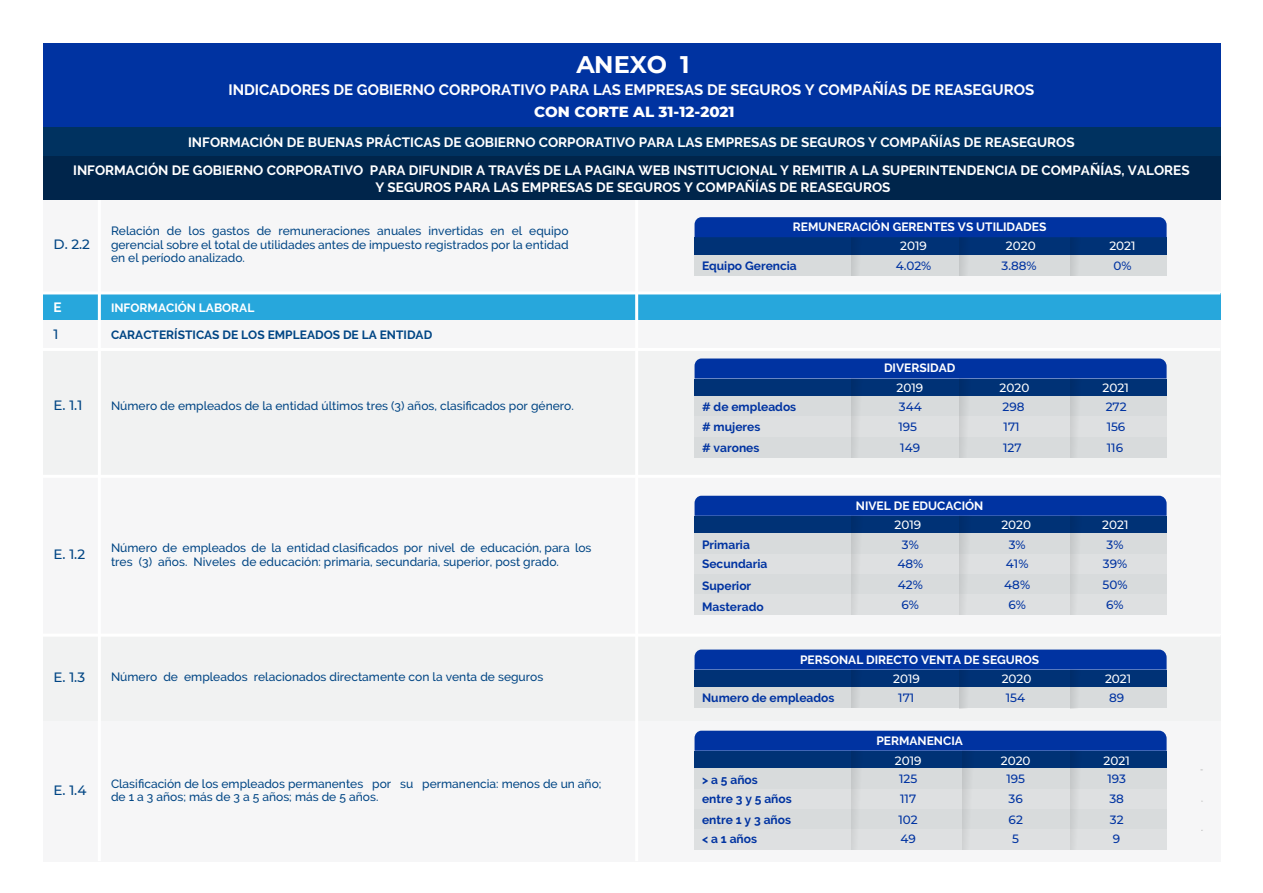
<style>
.page{position:relative;width:1263px;height:893px;background:#fff}
.page>*{position:absolute;margin:0;border:0;box-sizing:border-box;transform-origin:0 0}
.t1{font:700 24px "Montserrat";letter-spacing:-.005em;color:#fff}
.t2{font:700 15px "Raleway";color:#fff}
.t3{font:800 15px "Montserrat";color:#fff}
.t4{font:700 13.5px/28.5px "Raleway";color:#fff;text-align:center}
.t5{font:500 13.5px "Montserrat";color:#004584}
.t6{font:500 12px/13.5px "Raleway";color:#004584}
.t7{font:700 12px/19.2px "Raleway";color:#0033a1}
.t8{font:700 12px "Raleway";color:#fff}
.t9{font:500 12px/19.2px "Montserrat";color:#0033a1}
.t10{font:500 12px "Montserrat";color:#fff}
.t11{font:700 12px "Raleway";color:#004584}
</style>
<div class="page">
<div style="left:43px;top:721px;width:1177px;height:140px;background:#f6f6f7"></div>
<div style="left:43px;top:200px;width:1177px;height:93px;background:#f6f6f7"></div>
<div style="left:43px;top:319px;width:1177px;height:31px;background:#f6f6f7"></div>
<div style="left:43px;top:348px;width:1177px;height:128px;background:#f1f2f2"></div>
<div style="left:43px;top:635px;width:1177px;height:86px;background:#f1f2f2"></div>
<div style="left:43px;top:476px;width:1177px;height:158px;background:#f6f6f7"></div>
<div style="left:43px;top:43px;width:1177px;height:84px;background:#0033a1"></div>
<div style="left:43px;top:127px;width:1177px;height:29px;background:#003260"></div>
<div style="left:43px;top:156px;width:1177px;height:44px;background:#00254b"></div>
<div style="left:43px;top:293px;width:1177px;height:26px;background:#27a7dc"></div>
<hr style="left:43px;top:291px;width:1177px;height:3px;background:#fff">
<hr style="left:43px;top:348px;width:1177px;height:3px;background:#fff">
<hr style="left:43px;top:475px;width:1177px;height:3px;background:#fff">
<hr style="left:43px;top:634px;width:1177px;height:3px;background:#fff">
<div style="left:694px;top:237px;width:473px;height:18px;background:#003276"></div>
<div style="left:694px;top:255px;width:473px;height:20px;background:#d8dbdc"></div>
<svg style="left:851px;top:238px;width:5px;height:37px"></svg>
<svg style="left:960px;top:238px;width:23px;height:38px"></svg>
<svg style="left:1070px;top:238px;width:24px;height:38px"></svg>
<div style="left:694px;top:217px;width:473px;height:20px;background:#0033a1"></div>
<div style="left:694px;top:379px;width:473px;height:17px;background:#003276"></div>
<div style="left:694px;top:396px;width:473px;height:21px;background:#d8dbdc"></div>
<div style="left:694px;top:417px;width:473px;height:20px;background:#dee0e1"></div>
<div style="left:694px;top:437px;width:473px;height:20px;background:#d8dbdc"></div>
<svg style="left:851px;top:379px;width:6px;height:78px"></svg>
<svg style="left:960px;top:379px;width:23px;height:79px"></svg>
<svg style="left:1070px;top:379px;width:24px;height:79px"></svg>
<div style="left:694px;top:359px;width:473px;height:20px;background:#0033a1"></div>
<div style="left:694px;top:516px;width:473px;height:18px;background:#003276"></div>
<div style="left:694px;top:534px;width:473px;height:20px;background:#d8dbdc"></div>
<div style="left:694px;top:554px;width:473px;height:20px;background:#dee0e1"></div>
<div style="left:694px;top:574px;width:473px;height:20px;background:#d8dbdc"></div>
<div style="left:694px;top:594px;width:473px;height:21px;background:#dee0e1"></div>
<svg style="left:851px;top:516px;width:24px;height:99px"></svg>
<svg style="left:960px;top:516px;width:23px;height:99px"></svg>
<svg style="left:1070px;top:516px;width:24px;height:99px"></svg>
<div style="left:694px;top:496px;width:473px;height:20px;background:#0033a1"></div>
<hr style="left:635px;top:200px;width:3px;height:661px;background:#fff">
<hr style="left:98px;top:200px;width:3px;height:661px;background:#fff">
<div style="left:694px;top:670px;width:473px;height:17px;background:#003276"></div>
<div style="left:694px;top:687px;width:473px;height:21px;background:#d8dbdc"></div>
<svg style="left:851px;top:670px;width:5px;height:38px"></svg>
<svg style="left:960px;top:670px;width:5px;height:38px"></svg>
<svg style="left:1070px;top:670px;width:5px;height:38px"></svg>
<div style="left:694px;top:650px;width:473px;height:20px;background:#0033a1"></div>
<div style="left:694px;top:751px;width:473px;height:18px;background:#003276"></div>
<div style="left:694px;top:769px;width:473px;height:20px;background:#d8dbdc"></div>
<div style="left:694px;top:789px;width:473px;height:20px;background:#dee0e1"></div>
<div style="left:694px;top:809px;width:473px;height:20px;background:#d8dbdc"></div>
<div style="left:694px;top:829px;width:473px;height:21px;background:#dee0e1"></div>
<svg style="left:851px;top:751px;width:24px;height:99px"></svg>
<svg style="left:963px;top:751px;width:23px;height:99px"></svg>
<svg style="left:1070px;top:751px;width:24px;height:99px"></svg>
<div style="left:694px;top:731px;width:473px;height:20px;background:#0033a1"></div>
<h1 class="t1" style="left:576px;top:48px;width:115px">ANEXO 1</h1>
<p class="t2" style="left:228px;top:81px;width:807px">INDICADORES DE GOBIERNO CORPORATIVO PARA LAS EMPRESAS DE SEGUROS Y COMPAÑÍAS DE REASEGUROS</p>
<p class="t4" style="left:73px;top:128px;width:1118px">INFORMACIÓN DE BUENAS PRÁCTICAS DE GOBIERNO CORPORATIVO PARA LAS EMPRESAS DE SEGUROS Y COMPAÑÍAS DE REASEGUROS<br>INFORMACIÓN DE GOBIERNO CORPORATIVO PARA DIFUNDIR A TRAVÉS DE LA PAGINA WEB INSTITUCIONAL Y REMITIR A LA SUPERINTENDENCIA DE COMPAÑÍAS, VALORES</p>
<p class="t4" style="left:375px;top:173px;width:517px">Y SEGUROS PARA LAS EMPRESAS DE SEGUROS Y COMPAÑÍAS DE REASEGUROS</p>
<p class="t3" style="left:534px;top:101px;width:202px">CON CORTE AL 31-12-2021</p>
<p class="t5" style="left:54px;top:235px;width:38px">D. 2.2</p>
<p class="t4" style="left:54px;top:293px;width:10px">E</p>
<p class="t6" style="left:111px;top:224px;width:459px;text-align:justify">Relación de los gastos de remuneraciones anuales invertidas en el equipo gerencial sobre el total de utilidades antes de impuesto registrados por la entidad en el período analizado.</p>
<p class="t8" style="left:111px;top:301px;width:145px">INFORMACIÓN LABORAL</p>
<p class="t5" style="left:54px;top:325px;width:6px">1</p>
<p class="t11" style="left:111px;top:328px;width:323px">CARACTERÍSTICAS DE LOS EMPLEADOS DE LA ENTIDAD</p>
<p class="t5" style="left:54px;top:396px;width:30px">E. 1.1</p>
<p class="t6" style="left:111px;top:399px;width:464px">Número de empleados de la entidad últimos tres (3) años, clasificados por género.</p>
<p class="t5" style="left:54px;top:545px;width:33px">E. 1.2</p>
<p class="t6" style="left:111px;top:541px;width:482px">Número de empleados de la entidad clasificados por nivel de educación, para los tres (3) años. Niveles de educación: primaria, secundaria, superior, post grado.</p>
<p class="t5" style="left:54px;top:668px;width:33px">E. 1.3</p>
<p class="t6" style="left:111px;top:670px;width:434px">Número de empleados relacionados directamente con la venta de seguros</p>
<p class="t5" style="left:54px;top:781px;width:34px">E. 1.4</p>
<p class="t6" style="left:111px;top:777px;width:492px">Clasificación de los empleados permanentes por su permanencia: menos de un año; de 1 a 3 años; más de 3 a 5 años; más de 5 años.</p>
<p class="t8" style="left:793px;top:220px;width:255px">REMUNERACIÓN GERENTES VS UTILIDADES</p>
<p class="t10" style="left:900px;top:238px;width:28px">2019</p>
<p class="t10" style="left:1006px;top:238px;width:31px">2020</p>
<p class="t10" style="left:1109px;top:238px;width:28px">2021</p>
<p class="t7" style="left:702px;top:256px;width:96px">Equipo Gerencia</p>
<p class="t9" style="left:896px;top:256px;width:37px">4.02%</p>
<p class="t9" style="left:1001px;top:256px;width:37px">3.88%</p>
<p class="t9" style="left:1113px;top:256px;width:20px">0%</p>
<p class="t8" style="left:884px;top:361px;width:73px">DIVERSIDAD</p>
<p class="t7" style="left:702px;top:398px;width:96px"># de empleados # mujeres</p>
<p class="t7" style="left:702px;top:438px;width:59px"># varones</p>
<p class="t7" style="left:702px;top:535px;width:67px">Primaria<br>Secundaria</p>
<p class="t7" style="left:702px;top:597px;width:63px">Masterado</p>
<p class="t7" style="left:702px;top:576px;width:51px">Superior</p>
<p class="t10" style="left:896px;top:379px;width:28px">2019</p>
<p class="t10" style="left:999px;top:379px;width:31px">2020</p>
<p class="t10" style="left:1102px;top:379px;width:28px">2021</p>
<p class="t9" style="left:898px;top:397px;width:25px">344<br>195</p>
<p class="t9" style="left:900px;top:438px;width:21px">149</p>
<p class="t8" style="left:856px;top:499px;width:129px">NIVEL DE EDUCACIÓN</p>
<p class="t9" style="left:1002px;top:397px;width:24px">298<br>171</p>
<p class="t9" style="left:1003px;top:438px;width:20px">127</p>
<p class="t9" style="left:1106px;top:397px;width:22px">272<br>156</p>
<p class="t9" style="left:1107px;top:438px;width:18px">116</p>
<p class="t10" style="left:894px;top:516px;width:28px">2019</p>
<p class="t10" style="left:1001px;top:516px;width:31px">2020</p>
<p class="t10" style="left:1102px;top:516px;width:28px">2021</p>
<p class="t9" style="left:897px;top:534px;width:27px;text-align:center">3%<br>48%</p>
<p class="t9" style="left:898px;top:574px;width:27px;line-height:20.5px;text-align:center">42%<br>6%</p>
<p class="t9" style="left:1006px;top:534px;width:24px">3%<br>41%</p>
<p class="t9" style="left:1004px;top:574px;width:27px;line-height:20.5px;text-align:center">48%<br>6%</p>
<p class="t9" style="left:1103px;top:534px;width:26px;text-align:center">3%<br>39%</p>
<p class="t9" style="left:1102px;top:574px;width:27px;line-height:20.5px;text-align:center">50%<br>6%</p>
<p class="t8" style="left:800px;top:652px;width:241px">PERSONAL DIRECTO VENTA DE SEGUROS</p>
<p class="t10" style="left:893px;top:670px;width:28px">2019</p>
<p class="t10" style="left:1002px;top:670px;width:31px">2020</p>
<p class="t10" style="left:1105px;top:670px;width:28px">2021</p>
<p class="t7" style="left:702px;top:689px;width:134px">Numero de empleados</p>
<p class="t9" style="left:898px;top:688px;width:18px">171</p>
<p class="t9" style="left:1006px;top:688px;width:21px">154</p>
<p class="t9" style="left:1109px;top:688px;width:17px">89</p>
<p class="t8" style="left:876px;top:734px;width:88px">PERMANENCIA</p>
<p class="t7" style="left:702px;top:770px;width:91px">&gt; a 5 años<br>entre 3 y 5 años</p>
<p class="t7" style="left:702px;top:810px;width:90px">entre 1 y 3 años &lt; a 1 años</p>
<p class="t10" style="left:895px;top:753px;width:28px">2019</p>
<p class="t10" style="left:1001px;top:753px;width:31px">2020</p>
<p class="t10" style="left:1103px;top:753px;width:28px">2021</p>
<p class="t9" style="left:899px;top:769px;width:20px">125<br>117</p>
<p class="t9" style="left:898px;top:810px;width:21px">102<br>49</p>
<p class="t9" style="left:1006px;top:769px;width:20px">195<br>36</p>
<p class="t9" style="left:1009px;top:810px;width:16px;line-height:18.6px;text-align:center">62<br>5</p>
<p class="t9" style="left:1107px;top:769px;width:20px">193<br>38</p>
<p class="t9" style="left:1110px;top:810px;width:15px;line-height:18.6px">32<br>9</p>
</div>
